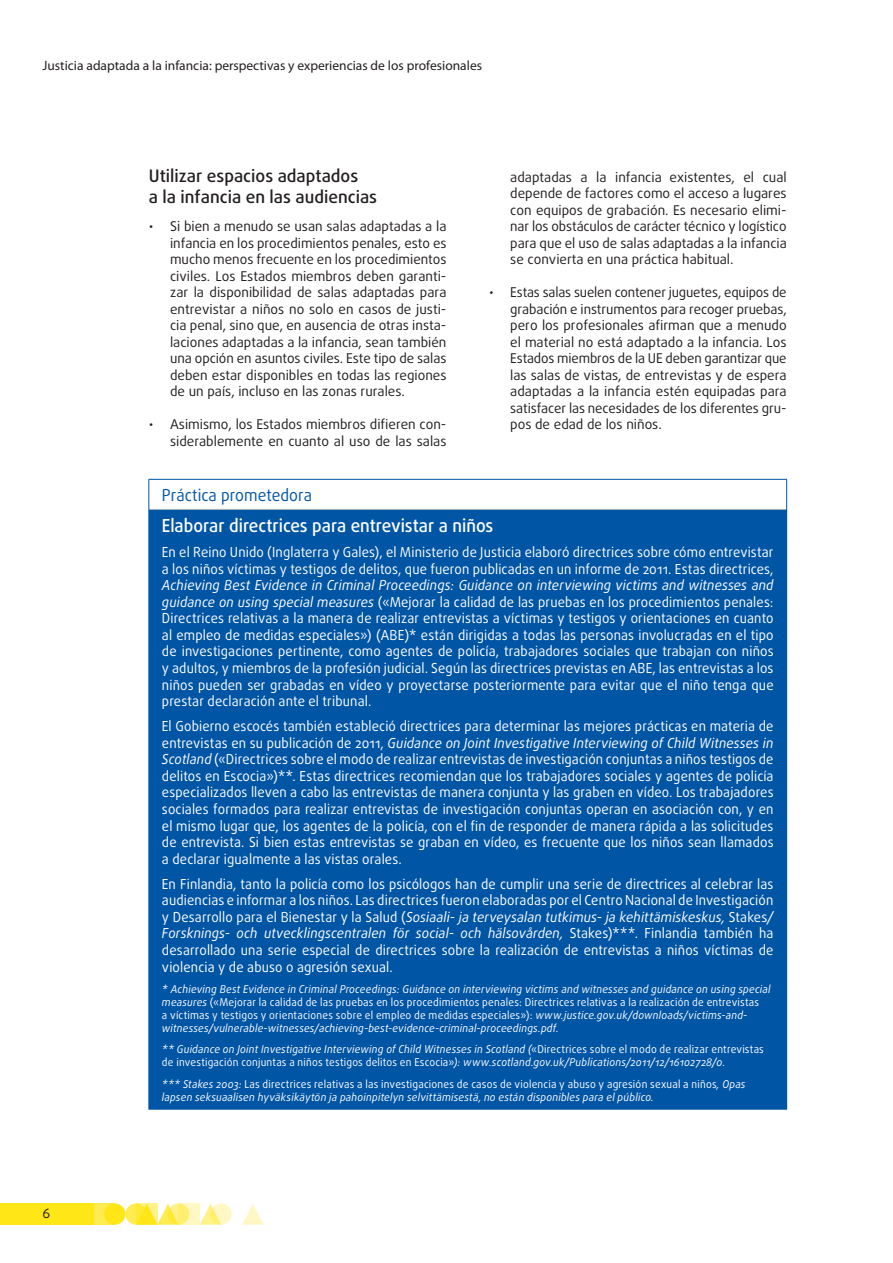
<style>
.page{position:relative;width:893px;height:1263px;background:#fff}
.page>*{position:absolute;margin:0;border:0;box-sizing:border-box;transform-origin:0 0}
.PROMISING_title{font:500 18px "Daxline Pro";color:#fff;scale:.95 1}
.titles_h3{font:500 17.25px/20.7px "Daxline Pro";color:#231f20}
.PROMISING_super{font:16.5px "Daxline Pro";color:#0155a5;scale:.95 1}
.PROMISING_body{font:13.8px/16.5px "Daxline Pro";letter-spacing:.01em;color:#fff;text-align:justify;scale:.95 1}
.t1{font:13.5px/16.5px "Daxline Pro";color:#231f20;text-align:justify}
.t2{font:13.5px "Myriad Pro";color:#231f20}
.PROMISING_more_info{font:italic 10.8px/12.9px "Daxline Pro";letter-spacing:.02em;color:#fff;scale:.95 1}
.s1{font-style:italic}
.s2{font-style:normal}
</style>
<div class="page">
<svg style="left:125px;top:1203px;width:22px;height:22px"></svg>
<div style="left:94px;top:1203px;width:21px;height:22px;background:#ffec50"></div>
<div style="left:0;top:1203px;width:94px;height:22px;background:#ffe616"></div>
<svg style="left:200px;top:1203px;width:18px;height:22px"></svg>
<svg style="left:242px;top:1204px;width:21px;height:21px"></svg>
<div style="left:104px;top:1203px;width:21px;height:22px;background:#ffe616;border-radius:50%"></div>
<svg style="left:157px;top:1203px;width:18px;height:22px"></svg>
<svg style="left:168px;top:1203px;width:21px;height:22px"></svg>
<svg style="left:210px;top:1203px;width:22px;height:22px"></svg>
<svg style="left:136px;top:1203px;width:21px;height:22px"></svg>
<svg style="left:179px;top:1203px;width:21px;height:22px"></svg>
<div style="left:149px;top:509px;width:638px;height:600px;background:#0155a5"></div>
<hr style="left:149px;top:509px;width:637px;height:1px;background:#c7c8ca">
<hr style="left:148px;top:479px;width:639px;height:1px;background:#0155a5">
<svg style="left:148px;top:480px;width:1px;height:29px"></svg>
<svg style="left:786px;top:480px;width:1px;height:29px"></svg>
<hr style="left:148px;top:509px;width:1px;height:600px;background:#0155a5">
<hr style="left:148px;top:1109px;width:639px;height:1px;background:#0155a5">
<p class="t2" style="left:43px;top:57px;width:441px">Justicia adaptada a la infancia: perspectivas y experiencias de los profesionales</p>
<p class="titles_h3" style="left:149px;top:165px;width:230px">Utilizar espacios adaptados<br>a la infancia en las audiencias</p>
<p class="t1" style="left:170px;top:218px;width:278px;text-indent:-21px">• Si bien a menudo se usan salas adaptadas a la infancia en los procedimientos penales, esto es mucho menos frecuente en los procedimientos civiles. Los Estados miembros deben garanti&shy;zar la disponibilidad de salas adaptadas para entrevistar a niños no solo en casos de justi&shy;cia penal, sino que, en ausencia de otras insta&shy;laciones adaptadas a la infancia, sean también una opción en asuntos civiles. Este tipo de salas deben estar disponibles en todas las regiones de un país, incluso en las zonas rurales.</p>
<p class="t1" style="left:149px;top:416px;width:299px;text-align:right">• Asimismo, los Estados miembros difieren con&shy;siderablemente en cuanto al uso de las salas</p>
<p class="t1" style="left:510px;top:169px;width:278px">adaptadas a la infancia existentes, el cual depende de factores como el acceso a lugares con equipos de grabación. Es necesario elimi&shy;nar los obstáculos de carácter técnico y logístico para que el uso de salas adaptadas a la infancia se convierta en una práctica habitual.</p>
<p class="t1" style="left:510px;top:284px;width:278px;text-indent:-21px">• Estas salas suelen contener juguetes, equipos de grabación e instrumentos para recoger pruebas, pero los profesionales afirman que a menudo el material no está adaptado a la infancia. Los Estados miembros de la UE deben garantizar que las salas de vistas, de entrevistas y de espera adaptadas a la infancia estén equipadas para satisfacer las necesidades de los diferentes gru&shy;pos de edad de los niños.</p>
<p class="t1" style="left:43px;top:1205px;width:9px">6</p>
<p class="PROMISING_super" style="left:162px;top:484px;width:159px">Práctica prometedora</p>
<p class="PROMISING_title" style="left:162px;top:513px;width:350px">Elaborar directrices para entrevistar a niños</p>
<p class="PROMISING_body" style="left:162px;top:544px;width:645px">En el Reino Unido (Inglaterra y Gales), el Ministerio de Justicia elaboró directrices sobre cómo entrevistar a los niños víctimas y testigos de delitos, que fueron publicadas en un informe de 2011. Estas directrices, <span class="s1">Achieving Best Evidence in Criminal Proceedings: Guidance on interviewing victims and witnesses and guidance on using special measures</span> («Mejorar la calidad de las pruebas en los procedimientos penales:<br>Directrices relativas a la manera de realizar entrevistas a víctimas y testigos y orientaciones en cuanto al empleo de medidas especiales») (ABE)* están dirigidas a todas las personas involucradas en el tipo de investigaciones pertinente, como agentes de policía, trabajadores sociales que trabajan con niños y adultos, y miembros de la profesión judicial. Según las directrices previstas en ABE, las entrevistas a los niños pueden ser grabadas en vídeo y proyectarse posteriormente para evitar que el niño tenga que prestar declaración ante el tribunal.</p>
<p class="PROMISING_body" style="left:162px;top:718px;width:645px">El Gobierno escocés también estableció directrices para determinar las mejores prácticas en materia de entrevistas en su publicación de 2011, <span class="s1">Guidance on Joint Investigative Interviewing of Child Witnesses in Scotland</span> («Directrices sobre el modo de realizar entrevistas de investigación conjuntas a niños testigos de delitos en Escocia»)**. Estas directrices recomiendan que los trabajadores sociales y agentes de policía especializados lleven a cabo las entrevistas de manera conjunta y las graben en vídeo. Los trabajadores sociales formados para realizar entrevistas de investigación conjuntas operan en asociación con, y en el mismo lugar que, los agentes de la policía, con el fin de responder de manera rápida a las solicitudes de entrevista. Si bien estas entrevistas se graban en vídeo, es frecuente que los niños sean llamados a declarar igualmente a las vistas orales.</p>
<p class="PROMISING_body" style="left:162px;top:875px;width:645px">En Finlandia, tanto la policía como los psicólogos han de cumplir una serie de directrices al celebrar las audiencias e informar a los niños. Las directrices fueron elaboradas por el Centro Nacional de Investigación y Desarrollo para el Bienestar y la Salud (<span class="s1">Sosiaali- ja terveysalan tutkimus- ja kehittämiskeskus,</span> Stakes<span class="s1">/ Forsknings- och utvecklingscentralen för social- och hälsovården,</span> Stakes)***. Finlandia también ha desarrollado una serie especial de directrices sobre la realización de entrevistas a niños víctimas de violencia y de abuso o agresión sexual.</p>
<p class="PROMISING_more_info" style="left:162px;top:983px;width:642px">* Achieving Best Evidence in Criminal Proceedings: Guidance on interviewing victims and witnesses and guidance on using special measures <span class="s2">(«Mejorar la calidad de las pruebas en los procedimientos penales: Directrices relativas a la realización de entrevistas<br>a víctimas y testigos y orientaciones sobre el empleo de medidas especiales»):</span> www.justice.gov.uk/downloads/victims-and&shy;witnesses/vulnerable-witnesses/achieving-best-evidence-criminal-proceedings.pdf.</p>
<p class="PROMISING_more_info" style="left:162px;top:1043px;width:635px">** Guidance on Joint Investigative Interviewing of Child Witnesses in Scotland (<span class="s2">«Directrices sobre el modo de realizar entrevistas de investigación conjuntas a niños testigos delitos en Escocia»</span>): www.scotland.gov.uk/Publications/2011/12/16102728/0.</p>
<p class="PROMISING_more_info" style="left:162px;top:1077px;width:616px">*** Stakes 2003: <span class="s2">Las directrices relativas a las investigaciones de casos de violencia y abuso y agresión sexual a niños</span>, Opas lapsen seksuaalisen hyväksikäytön ja pahoinpitelyn selvittämisestä, no están disponibles para el público.</p>
</div>
